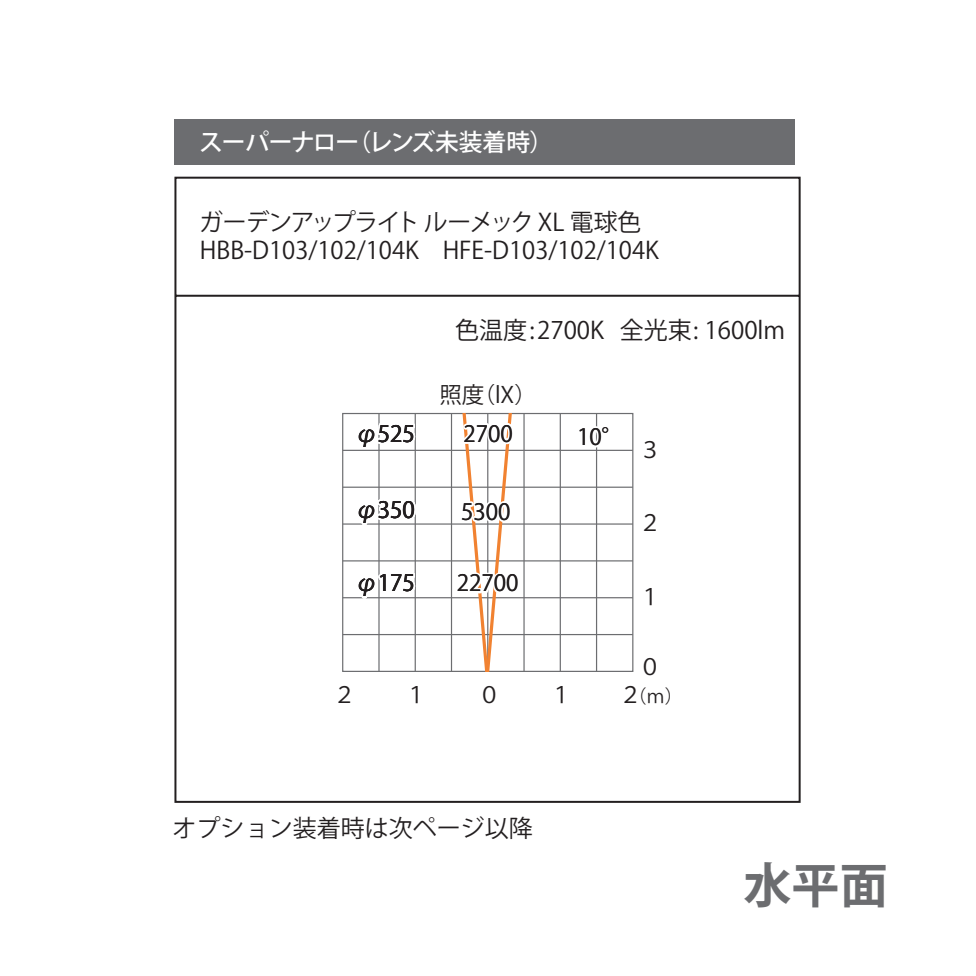
<style>
.page{position:relative;width:976px;height:976px;background:#fff}
.page>*{position:absolute;margin:0;border:0;box-sizing:border-box;transform-origin:0 0}
.t1{font:700 48px "Koz Go Pro";color:#6c6d70}
.t2{font:24px/28px "Koz Go Pro";color:#231f20}
.t3{font:500 24px "Koz Go Pro";letter-spacing:-.03em;color:#fff}
.t4{font:22.4px "Koz Go Pr 6 N";color:#231f20}
.t5{font:22.4px "Koz Go Pro";color:#231f20}
.t6{font:18.4px "Koz Go Pro";color:#231f20}
.s1{font-size:22.4px}
</style>
<div class="page">
<svg style="left:174px;top:176px;width:627px;height:627px"></svg>
<div style="left:342px;top:413px;width:291px;height:258px;border:1px solid #6c6d70"></div>
<hr style="left:378px;top:413px;width:1px;height:258px;background:#6c6d70">
<hr style="left:414px;top:413px;width:2px;height:258px;background:#6c6d70">
<hr style="left:450px;top:413px;width:2px;height:258px;background:#6c6d70">
<hr style="left:523px;top:413px;width:1px;height:258px;background:#6c6d70">
<hr style="left:559px;top:413px;width:1px;height:258px;background:#6c6d70">
<hr style="left:595px;top:413px;width:2px;height:258px;background:#6c6d70">
<hr style="left:342px;top:449px;width:290px;height:2px;background:#6c6d70">
<hr style="left:342px;top:486px;width:290px;height:1px;background:#6c6d70">
<hr style="left:342px;top:523px;width:290px;height:1px;background:#6c6d70">
<hr style="left:342px;top:560px;width:290px;height:1px;background:#6c6d70">
<hr style="left:342px;top:597px;width:290px;height:1px;background:#6c6d70">
<hr style="left:342px;top:633px;width:290px;height:2px;background:#6c6d70">
<div style="left:174px;top:119px;width:620px;height:46px;background:#6c6d70"></div>
<svg style="left:574px;top:423px;width:14px;height:26px"></svg>
<div style="left:588px;top:426px;width:14px;height:21px;border:4px solid #fff;border-radius:50%"></div>
<div style="left:590px;top:427px;width:10px;height:19px;border:4px solid #fff;border-radius:50%"></div>
<div style="left:600px;top:425px;width:10px;height:10px;border:4px solid #fff;border-radius:50%"></div>
<div style="left:601px;top:426px;width:8px;height:8px;border:4px solid #fff;border-radius:50%"></div>
<svg style="left:452px;top:413px;width:62px;height:258px"></svg>
<div style="left:492px;top:572px;width:15px;height:21px;border:4px solid #fff;border-radius:50%"></div>
<div style="left:494px;top:573px;width:11px;height:19px;border:4px solid #fff;border-radius:50%"></div>
<div style="left:505px;top:572px;width:14px;height:21px;border:4px solid #fff;border-radius:50%"></div>
<div style="left:507px;top:573px;width:10px;height:19px;border:4px solid #fff;border-radius:50%"></div>
<svg style="left:355px;top:420px;width:62px;height:30px"></svg>
<svg style="left:355px;top:569px;width:62px;height:31px"></svg>
<svg style="left:355px;top:496px;width:49px;height:30px"></svg>
<div style="left:401px;top:498px;width:15px;height:22px;border:4px solid #fff;border-radius:50%"></div>
<div style="left:403px;top:500px;width:11px;height:18px;border:4px solid #fff;border-radius:50%"></div>
<p class="t3" style="left:199px;top:127px;width:355px">スーパーナロー（レンズ未装着時）</p>
<p class="t2" style="left:199px;top:208px;width:461px">ガーデンアップライト ルーメック XL 電球色<br>HBB-D103/102/104K　HFE-D103/102/104K</p>
<p class="t2" style="left:455px;top:317px;width:331px">色温度:2700K 全光束: 1600lm</p>
<p class="t5" style="left:439px;top:380px;width:99px">照度（lX）</p>
<p class="t4" style="left:355px;top:421px;width:61px">φ525</p>
<p class="t4" style="left:463px;top:421px;width:51px">2700</p>
<p class="t4" style="left:576px;top:424px;width:48px">10°</p>
<p class="t5" style="left:638px;top:434px;width:24px">３</p>
<p class="t4" style="left:355px;top:497px;width:61px">φ350</p>
<p class="t4" style="left:461px;top:499px;width:51px">5300</p>
<p class="t5" style="left:638px;top:508px;width:24px">２</p>
<p class="t4" style="left:355px;top:570px;width:61px">φ175</p>
<p class="t4" style="left:457px;top:570px;width:63px">22700</p>
<p class="t5" style="left:638px;top:581px;width:24px">１</p>
<p class="t5" style="left:638px;top:651px;width:24px">０</p>
<p class="t5" style="left:333px;top:679px;width:24px">２</p>
<p class="t6" style="left:619px;top:683px;width:66px"><span class="s1">２</span>（ｍ）</p>
<p class="t5" style="left:404px;top:679px;width:24px">１</p>
<p class="t5" style="left:478px;top:679px;width:24px">０</p>
<p class="t5" style="left:549px;top:679px;width:24px">１</p>
<p class="t2" style="left:172px;top:814px;width:361px">オプション装着時は次ページ以降</p>
<h1 class="t1" style="left:743px;top:854px;width:145px">水平面</h1>
</div>
